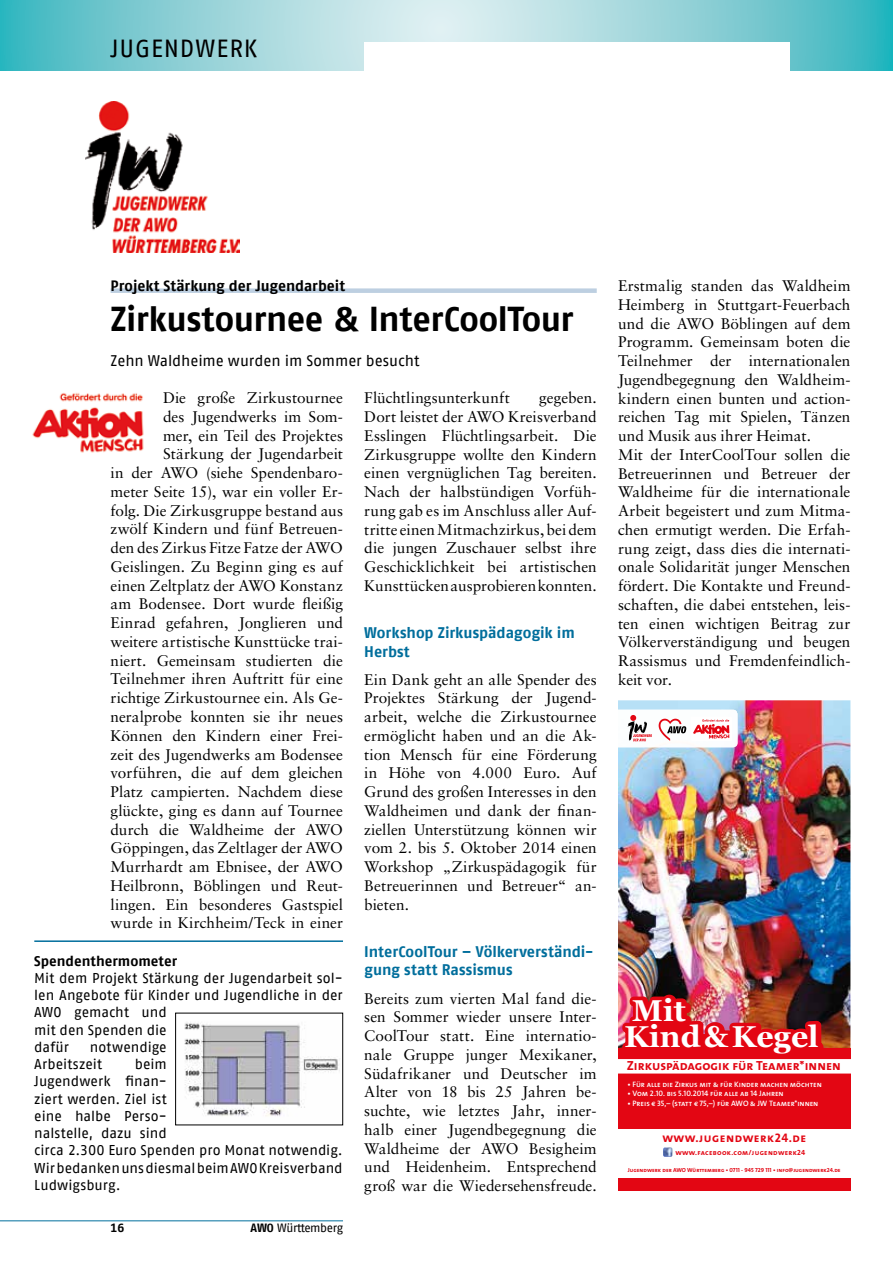
<style>
.page{position:relative;width:893px;height:1263px;background:#fff}
.page>*{position:absolute;margin:0;border:0;box-sizing:border-box;transform-origin:0 0}
.t1{font:700 34.5px "AWO Fago Office";letter-spacing:-.01em;color:#000}
.t2{font:700 30.15px/26.1px "Georgia";color:#fff}
.t3{font:24.75px "AWO Fago Office";letter-spacing:.035em;color:#000}
.t4{font:15.3px/18.8px "Sabon";color:#000;text-align:justify}
.t5{font:700 15.3px/18.8px "AWO Fago Office";color:#006e9c}
.t6{font:15.3px "AWO Fago Office";letter-spacing:-.01em;color:#000}
.t7{font:700 15px "AWO Fago Office";letter-spacing:-.005em;color:#000}
.t8{font:14.25px/17.2px "AWO Fago Office";color:#000}
.t9{font:700 14.25px "AWO Fago Office";color:#000}
.t10{font:13.2px "The Sans Bold Caps";color:#e30613}
.t11{font:12.45px "The Sans Bold Caps";letter-spacing:.04em;color:#e30613}
.t12{font:12px "AWO Fago Office";color:#000}
.t13{font:700 12px "AWO Fago Office";color:#000}
.t14{font:7.8px "The Sans Semi Bold Caps";letter-spacing:-.005em;color:#fff}
.t15{font:7.5px "The Sans Bold Caps";letter-spacing:.04em;color:#e30613}
.t16{font:5.85px "The Sans Bold Caps";color:#e30613}
.s1{font-weight:700}
.s2{font-family:"Euro Sans Std";font-weight:700;font-size:6.3px}
.s3{font-style:inherit}
</style>
<div class="page">
<svg style="left:0;top:0;width:893px;height:70px"></svg>
<hr style="left:0;top:1220px;width:343px;height:1px;background:#006e9c">
<div style="left:111px;top:288px;width:486px;height:5px;background:#bdcfe1"></div>
<img style="left:85px;top:102px;width:154px;height:150px">
<div style="left:364px;top:43px;width:425px;height:208px;background:#fff"></div>
<img style="left:618px;top:700px;width:232px;height:254px">
<div style="left:618px;top:1048px;width:232px;height:143px;background:#e30613"></div>
<div style="left:618px;top:1130px;width:232px;height:48px;background:#fff"></div>
<svg style="left:663px;top:1147px;width:9px;height:10px"></svg>
<img style="left:618px;top:954px;width:232px;height:120px">
<img style="left:618px;top:710px;width:119px;height:37px">
<svg style="left:659px;top:719px;width:27px;height:22px"></svg>
<svg style="left:627px;top:715px;width:25px;height:26px"></svg>
<div style="left:690px;top:717px;width:42px;height:24px;background:#fff"></div>
<svg style="left:693px;top:719px;width:36px;height:20px"></svg>
<img style="left:32px;top:392px;width:112px;height:61px">
<img style="left:184px;top:1022px;width:156px;height:94px">
<div style="left:175px;top:1013px;width:168px;height:112px;border:1px solid #000"></div>
<hr style="left:34px;top:940px;width:309px;height:2px;background:#006e9c">
<h3 class="t3" style="left:111px;top:35px;width:145px">Jugendwerk</h3>
<p class="t7" style="left:111px;top:276px;width:236px">Projekt Stärkung der Jugendarbeit</p>
<h1 class="t1" style="left:111px;top:298px;width:465px">Zirkustournee &amp; InterCoolTour</h1>
<p class="t6" style="left:111px;top:352px;width:310px">Zehn Waldheime wurden im Sommer besucht</p>
<p class="t4" style="left:111px;top:388px;width:234px;text-align:right">Die große Zirkustournee<br>des Jugendwerks im Som-<br>mer, ein Teil des Projektes<br>Stärkung der Jugendarbeit<br>in der AWO (siehe Spendenbaro&shy;meter Seite 15), war ein voller Er&shy;folg. Die Zirkusgruppe bestand aus zwölf Kindern und fünf Betreuen&shy;den des Zirkus Fitze Fatze der AWO<br>Geislingen. Zu Beginn ging es auf einen Zeltplatz der AWO Konstanz am Bodensee. Dort wurde fleißig<br>Einrad gefahren, Jonglieren und weitere artistische Kunsttücke trai&shy;niert. Gemeinsam studierten die<br>Teilnehmer ihren Auftritt für eine richtige Zirkustournee ein. Als Ge&shy;neralprobe konnten sie ihr neues<br>Können den Kindern einer Frei&shy;zeit des Jugendwerks am Bodensee vorführen, die auf dem gleichen<br>Platz campierten. Nachdem diese glückte, ging es dann auf Tournee durch die Waldheime der AWO<br>Göppingen, das Zeltlager der AWO<br>Murrhardt am Ebnisee, der AWO<br>Heilbronn, Böblingen und Reut&shy;lingen. Ein besonderes Gastspiel wurde in Kirchheim/Teck in einer</p>
<p class="t4" style="left:364px;top:388px;width:147px">Flüchtlingsunterkunft</p>
<p class="t4" style="left:364px;top:388px;width:234px;text-indent:175px">gegeben.<br>Dort leistet der AWO Kreisverband Esslingen Flüchtlingsarbeit. Die Zirkusgruppe wollte den Kindern einen vergnüglichen Tag bereiten.<br>Nach der halbstündigen Vorfüh&shy;rung gab es im Anschluss aller Auf&shy;tritte einen Mitmachzirkus, bei dem die jungen Zuschauer selbst ihre Geschicklichkeit bei artistischen Kunsttücken ausprobieren konnten.</p>
<p class="t5" style="left:364px;top:623px;width:212px">Workshop Zirkuspädagogik im<br>Herbst</p>
<p class="t4" style="left:364px;top:670px;width:234px">Ein Dank geht an alle Spender des Projektes Stärkung der Jugend&shy;arbeit, welche die Zirkustournee ermöglicht haben und an die Ak&shy;tion Mensch für eine Förderung in Höhe von 4.000 Euro. Auf Grund des großen Interesses in den Waldheimen und dank der finan&shy;ziellen Unterstützung können wir vom 2. bis 5. Oktober 2014 einen Workshop „Zirkuspädagogik für Betreuerinnen und Betreuer“ an&shy;bieten.</p>
<p class="t5" style="left:364px;top:942px;width:231px">InterCoolTour – Völkerverständi&shy;gung statt Rassismus</p>
<p class="t4" style="left:364px;top:989px;width:234px">Bereits zum vierten Mal fand die&shy;sen Sommer wieder unsere Inter-CoolTour statt. Eine internatio&shy;nale Gruppe junger Mexikaner, Südafrikaner und Deutscher im Alter von 18 bis 25 Jahren be&shy;suchte, wie letztes Jahr, inner&shy;halb einer Jugendbegegnung die Waldheime der AWO Besigheim und Heidenheim. Entsprechend groß war die Wiedersehensfreude.</p>
<p class="t9" style="left:34px;top:952px;width:144px">Spendenthermometer</p>
<p class="t8" style="left:34px;top:969px;width:310px">Mit dem Projekt Stärkung der Jugendarbeit sol&shy;len Angebote für Kinder und Jugendliche in der<br>AWO gemacht und<br>mit den Spenden die<br>dafür</p>
<p class="t8" style="left:34px;top:1038px;width:134px;text-indent:56px">notwendige<br>Arbeitszeit</p>
<p class="t8" style="left:34px;top:1055px;width:310px;text-indent:100px">beim<br>Jugendwerk finan-<br>ziert werden. Ziel ist<br>eine halbe Perso-<br>nalstelle, dazu sind<br>circa 2.300 Euro Spenden pro Monat notwendig.<br>Wir bedanken uns diesmal beim AWO Kreisverband<br>Ludwigsburg.</p>
<p class="t13" style="left:111px;top:1221px;width:15px">16</p>
<p class="t12" style="left:251px;top:1221px;width:94px"><span class="s1">AWO</span> Württemberg</p>
<p class="t4" style="left:618px;top:276px;width:234px;text-align:left">Erstmalig standen das Waldheim<br>Heimberg in Stuttgart-Feuerbach und die AWO Böblingen auf dem<br>Programm. Gemeinsam boten die<br>Teilnehmer der internationalen<br>Jugendbegegnung den Waldheim&shy;kindern einen bunten und action&shy;reichen Tag mit Spielen, Tänzen und Musik aus ihrer Heimat.<br>Mit der InterCoolTour sollen die<br>Betreuerinnen und Betreuer der<br>Waldheime für die internationale<br>Arbeit begeistert und zum Mitma&shy;chen ermutigt werden. Die Erfah&shy;rung zeigt, dass dies die internati&shy;onale Solidarität junger Menschen fördert. Die Kontakte und Freund&shy;schaften, die dabei entstehen, leis&shy;ten einen wichtigen Beitrag zur<br>Völkerverständigung und beugen<br>Rassismus und Fremdenfeindlich&shy;keit vor.</p>
<h2 class="t2" style="left:625px;top:997px;width:196px">Mit<br>Kind &amp; Kegel</h2>
<p class="t10" style="left:627px;top:1055px;width:216px">Zirkuspädagogik für Teamer*innen</p>
<p class="t14" style="left:627px;top:1077px;width:196px">• Für alle die Zirkus mit &amp; für Kinder machen möchten</p>
<p class="t14" style="left:627px;top:1087px;width:158px">• Vom 2.10. bis 5.10.2014 für alle ab 14 Jahren</p>
<p class="t14" style="left:627px;top:1096px;width:193px">• Preis <span class="s2">€</span> 35,– (statt <span class="s2">€</span> 75,–) für AWO &amp; JW Teamer*innen</p>
<p class="t11" style="left:662px;top:1128px;width:145px">www.jugendwerk24.de</p>
<p class="t15" style="left:675px;top:1146px;width:131px">www.facebook.com/jugendwerk<span class="s3">24</span></p>
<p class="t16" style="left:628px;top:1164px;width:214px">Jugendwerk der AWO Württemberg • 0711 - 945 729 111 • info@jugendwerk24.de</p>
</div>
